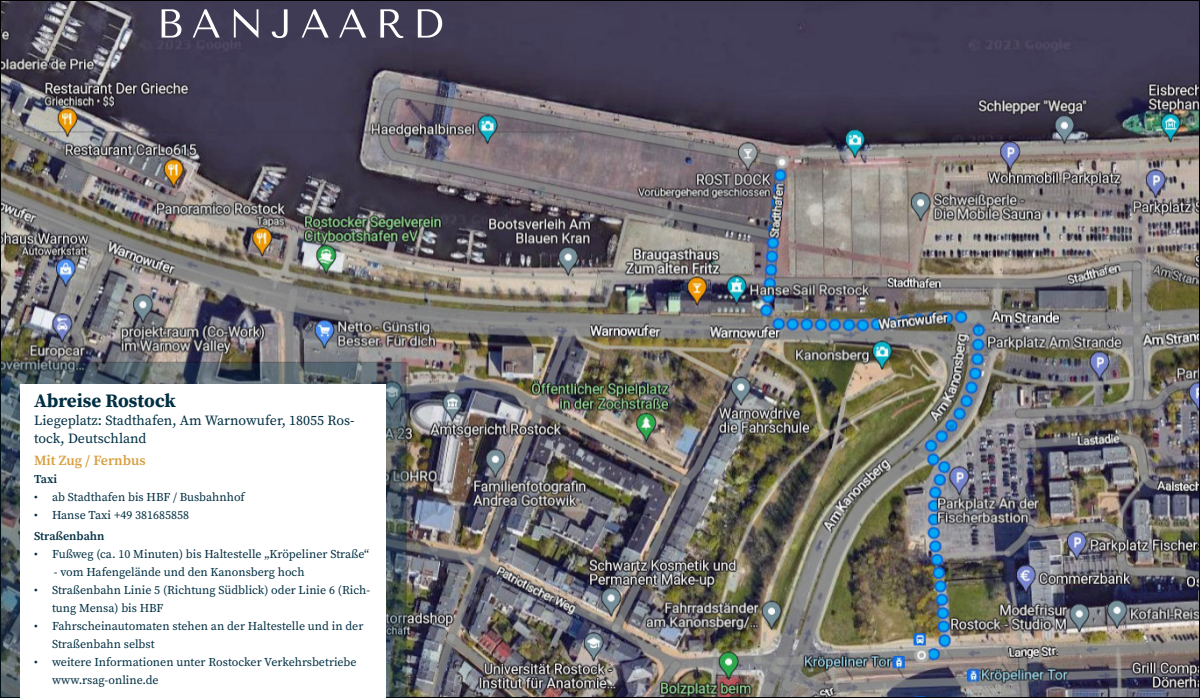
<style>
.page{position:relative;width:1200px;height:698px;background:#fff}
.page>*{position:absolute;margin:0;border:0;box-sizing:border-box;transform-origin:0 0}
.t1{font:700 19px "Source Serif Pro";color:#002f43}
.t2{font:14px/18px "Source Serif Pro";color:#002f43}
.t3{font:600 14px "Source Serif Pro";color:#d89f40}
.t4{font:12px/18px "Source Serif Pro";color:#002f43}
.t5{font:600 12px "Source Serif Pro";color:#002f43}
</style>
<div class="page">
<img style="left:2px;top:2px;width:1196px;height:694px">
<img style="left:0;top:362px;width:407px;height:336px">
<svg style="left:162px;top:9px;width:19px;height:29px"></svg>
<svg style="left:193px;top:9px;width:27px;height:29px"></svg>
<svg style="left:234px;top:9px;width:24px;height:29px"></svg>
<svg style="left:272px;top:9px;width:16px;height:29px"></svg>
<svg style="left:302px;top:9px;width:27px;height:29px"></svg>
<svg style="left:339px;top:9px;width:27px;height:29px"></svg>
<svg style="left:380px;top:9px;width:23px;height:29px"></svg>
<svg style="left:418px;top:9px;width:24px;height:29px"></svg>
<div style="left:20px;top:384px;width:366px;height:314px;background:#fff"></div>
<h1 class="t1" style="left:34px;top:387px;width:143px">Abreise Rostock</h1>
<p class="t2" style="left:34px;top:411px;width:322px">Liegeplatz: Stadthafen, Am Warnowufer, 18055 Ros&shy;tock, Deutschland</p>
<p class="t3" style="left:34px;top:451px;width:113px">Mit Zug / Fernbus</p>
<p class="t5" style="left:34px;top:471px;width:25px">Taxi</p>
<p class="t4" style="left:34px;top:488px;width:212px">• ab Stadthafen bis HBF / Busbahnhof</p>
<p class="t4" style="left:34px;top:506px;width:157px">• Hanse Taxi +49 381685858</p>
<p class="t5" style="left:34px;top:528px;width:72px">Straßenbahn</p>
<p class="t4" style="left:34px;top:545px;width:337px">• Fußweg (ca. 10 Minuten) bis Haltestelle „Kröpeliner Straße“</p>
<p class="t4" style="left:54px;top:563px;width:252px">- vom Hafengelände und den Kanonsberg hoch</p>
<p class="t4" style="left:52px;top:581px;width:320px;text-indent:-18px">• Straßenbahn Linie 5 (Richtung Südblick) oder Linie 6 (Rich&shy;tung Mensa) bis HBF</p>
<p class="t4" style="left:52px;top:617px;width:313px;text-indent:-18px">• Fahrscheinautomaten stehen an der Haltestelle und in der<br>Straßenbahn selbst</p>
<p class="t4" style="left:52px;top:653px;width:306px;text-indent:-18px">• weitere Informationen unter Rostocker Verkehrsbetriebe www.rsag-online.de</p>
</div>
